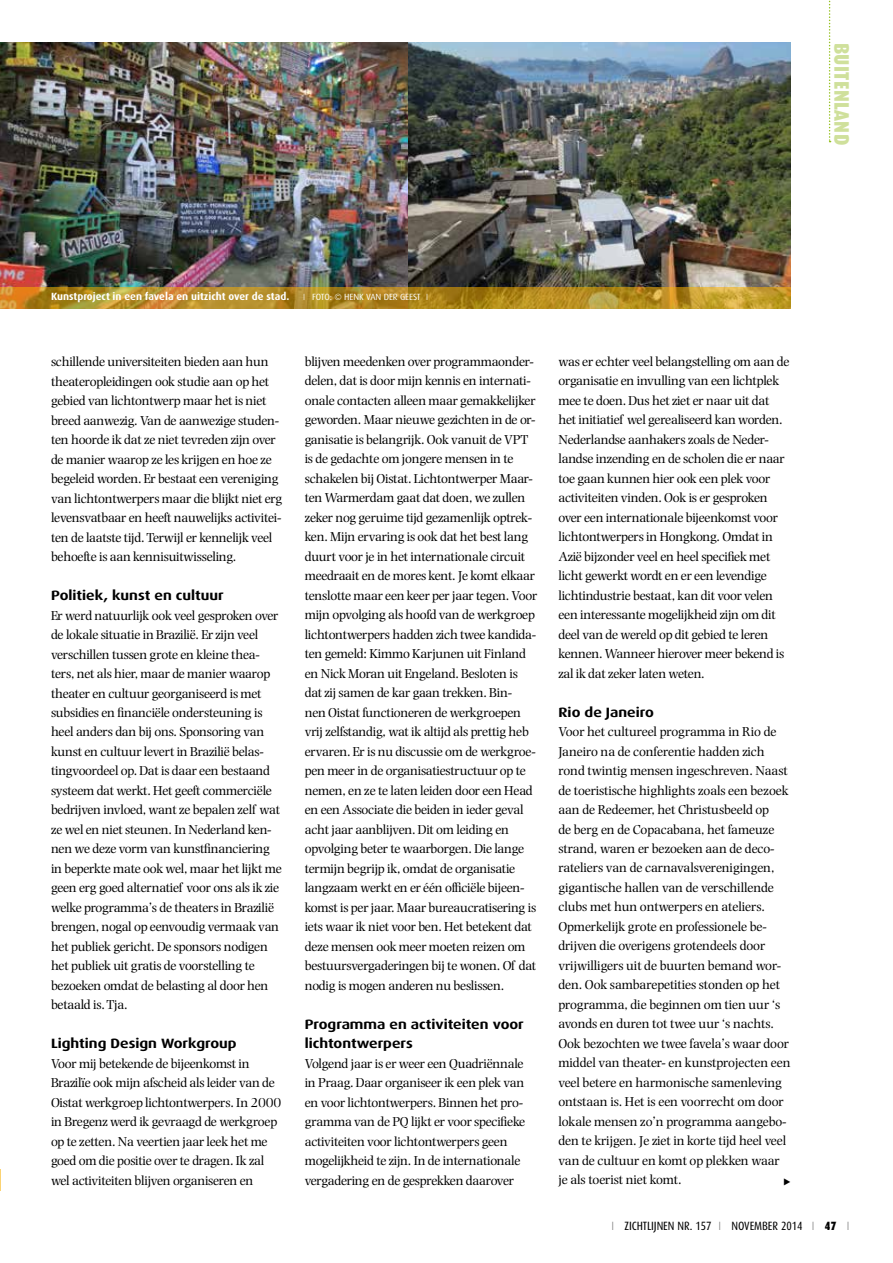
<style>
.page{position:relative;width:893px;height:1263px;background:#fff}
.page>*{position:absolute;margin:0;border:0;box-sizing:border-box;transform-origin:0 0}
.t1{font:900 21px "Dax Condensed";letter-spacing:.02em;color:#cfe09b}
.t2{font:13.5px/19.5px "Photina";letter-spacing:-.02em;color:#000}
.t3{font:700 13.5px/19.5px "Dax Wide";color:#000}
.t4{font:12px "Dax Condensed";letter-spacing:-.005em;color:#000}
.t5{font:700 10.5px "Dax";color:#fff}
.t6{font:9px "Dax";letter-spacing:-.01em;color:#fff}
.s1{font-family:"Dax Condensed";font-weight:300}
.s2{font-weight:300;color:#878787}
.s3{font-weight:900}
</style>
<div class="page">
<img style="left:0;top:43px;width:408px;height:244px">
<img style="left:408px;top:43px;width:382px;height:244px">
<svg style="left:0;top:1169px;width:1px;height:22px"></svg>
<svg style="left:0;top:287px;width:791px;height:21px;background:#b68d26"></svg>
<svg style="left:829px;top:0;width:2px;height:142px"></svg>
<h1 class="t1" style="left:853px;top:43px;width:104px;rotate:90deg">BUITENLAND</h1>
<p class="t5" style="left:51px;top:291px;width:240px">Kunstproject in een favela en uitzicht over de stad.</p>
<p class="t6" style="left:303px;top:292px;width:126px"><span class="s1">I</span> FOTO: © HENK VAN DER GEEST <span class="s1">I</span></p>
<p class="t2" style="left:51px;top:352px;width:233px">schillende universiteiten bieden aan hun theateropleidingen ook studie aan op het gebied van lichtontwerp maar het is niet breed aanwezig. Van de aanwezige studen&shy;ten hoorde ik dat ze niet tevreden zijn over de manier waarop ze les krijgen en hoe ze begeleid worden. Er bestaat een vereniging van lichtontwerpers maar die blijkt niet erg levensvatbaar en heeft nauwelijks activitei&shy;ten de laatste tijd. Terwijl er kennelijk veel behoefte is aan kennisuitwisseling.</p>
<p class="t3" style="left:51px;top:586px;width:174px">Politiek, kunst en cultuur</p>
<p class="t2" style="left:51px;top:605px;width:232px">Er werd natuurlijk ook veel gesproken over de lokale situatie in Brazilië. Er zijn veel verschillen tussen grote en kleine thea&shy;ters, net als hier, maar de manier waarop theater en cultuur georganiseerd is met subsidies en financiële ondersteuning is heel anders dan bij ons. Sponsoring van kunst en cultuur levert in Brazilië belas&shy;tingvoordeel op. Dat is daar een bestaand systeem dat werkt. Het geeft commerciële bedrijven invloed, want ze bepalen zelf wat ze wel en niet steunen. In Nederland ken&shy;nen we deze vorm van kunstfinanciering in beperkte mate ook wel, maar het lijkt me geen erg goed alternatief voor ons als ik zie welke programma’s de theaters in Brazilië brengen, nogal op eenvoudig vermaak van het publiek gericht. De sponsors nodigen het publiek uit gratis de voorstelling te bezoeken omdat de belasting al door hen betaald is. Tja.</p>
<p class="t3" style="left:51px;top:1034px;width:187px">Lighting Design Workgroup</p>
<p class="t2" style="left:51px;top:1054px;width:232px">Voor mij betekende de bijeenkomst in Brazilïe ook mijn afscheid als leider van de Oistat werkgroep lichtontwerpers. In 2000 in Bregenz werd ik gevraagd de werkgroep op te zetten. Na veertien jaar leek het me goed om die positie over te dragen. Ik zal wel activiteiten blijven organiseren en</p>
<p class="t2" style="left:305px;top:352px;width:234px">blijven meedenken over programmaonder&shy;delen, dat is door mijn kennis en internati&shy;onale contacten alleen maar gemakkelijker geworden. Maar nieuwe gezichten in de or&shy;ganisatie is belangrijk. Ook vanuit de VPT is de gedachte om jongere mensen in te schakelen bij Oistat. Lichtontwerper Maar&shy;ten Warmerdam gaat dat doen, we zullen zeker nog geruime tijd gezamenlijk optrek&shy;ken. Mijn ervaring is ook dat het best lang duurt voor je in het internationale circuit meedraait en de mores kent. Je komt elkaar tenslotte maar een keer per jaar tegen. Voor mijn opvolging als hoofd van de werkgroep lichtontwerpers hadden zich twee kandida&shy;ten gemeld: Kimmo Karjunen uit Finland en Nick Moran uit Engeland. Besloten is dat zij samen de kar gaan trekken. Bin-<br>nen Oistat functioneren de werkgroepen vrij zelfstandig, wat ik altijd als prettig heb ervaren. Er is nu discussie om de werkgroe&shy;pen meer in de organisatiestructuur op te nemen, en ze te laten leiden door een Head en een Associate die beiden in ieder geval acht jaar aanblijven. Dit om leiding en opvolging beter te waarborgen. Die lange termijn begrijp ik, omdat de organisatie langzaam werkt en er één officiële bijeen&shy;komst is per jaar. Maar bureaucratisering is iets waar ik niet voor ben. Het betekent dat deze mensen ook meer moeten reizen om bestuursvergaderingen bij te wonen. Of dat nodig is mogen anderen nu beslissen.</p>
<p class="t3" style="left:305px;top:1014px;width:221px">Programma en activiteiten voor lichtontwerpers</p>
<p class="t2" style="left:305px;top:1053px;width:222px">Volgend jaar is er weer een Quadriënnale in Praag. Daar organiseer ik een plek van en voor lichtontwerpers. Binnen het pro&shy;gramma van de PQ lijkt er voor specifieke activiteiten voor lichtontwerpers geen mogelijkheid te zijn. In de internationale vergadering en de gesprekken daarover</p>
<p class="t2" style="left:558px;top:351px;width:233px">was er echter veel belangstelling om aan de organisatie en invulling van een lichtplek mee te doen. Dus het ziet er naar uit dat het initiatief wel gerealiseerd kan worden.<br>Nederlandse aanhakers zoals de Neder&shy;landse inzending en de scholen die er naar toe gaan kunnen hier ook een plek voor activiteiten vinden. Ook is er gesproken over een internationale bijeenkomst voor lichtontwerpers in Hongkong. Omdat in Azië bijzonder veel en heel specifiek met licht gewerkt wordt en er een levendige lichtindustrie bestaat, kan dit voor velen een interessante mogelijkheid zijn om dit deel van de wereld op dit gebied te leren kennen. Wanneer hierover meer bekend is zal ik dat zeker laten weten.</p>
<p class="t3" style="left:558px;top:702px;width:97px">Rio de Janeiro</p>
<p class="t2" style="left:558px;top:722px;width:234px">Voor het cultureel programma in Rio de Janeiro na de conferentie hadden zich rond twintig mensen ingeschreven. Naast de toeristische highlights zoals een bezoek aan de Redeemer, het Christusbeeld op<br>de berg en de Copacabana, het fameuze strand, waren er bezoeken aan de deco&shy;rateliers van de carnavalsverenigingen, gigantische hallen van de verschillende clubs met hun ontwerpers en ateliers.<br>Opmerkelijk grote en professionele be&shy;drijven die overigens grotendeels door vrijwilligers uit de buurten bemand wor&shy;den. Ook sambarepetities stonden op het programma, die beginnen om tien uur ‘s avonds en duren tot twee uur ‘s nachts.<br>Ook bezochten we twee favela’s waar door middel van theater- en kunstprojecten een veel betere en harmonische samenleving ontstaan is. Het is een voorrecht om door lokale mensen zo’n programma aangebo&shy;den te krijgen. Je ziet in korte tijd heel veel van de cultuur en komt op plekken waar je als toerist niet komt.</p>
<p class="t4" style="left:611px;top:1219px;width:240px"><span class="s2">I</span> ZICHTLIJNEN NR. 157 <span class="s2">I</span> NOVEMBER 2014 <span class="s2">I</span> <span class="s3">47</span> <span class="s2">I</span></p>
</div>
